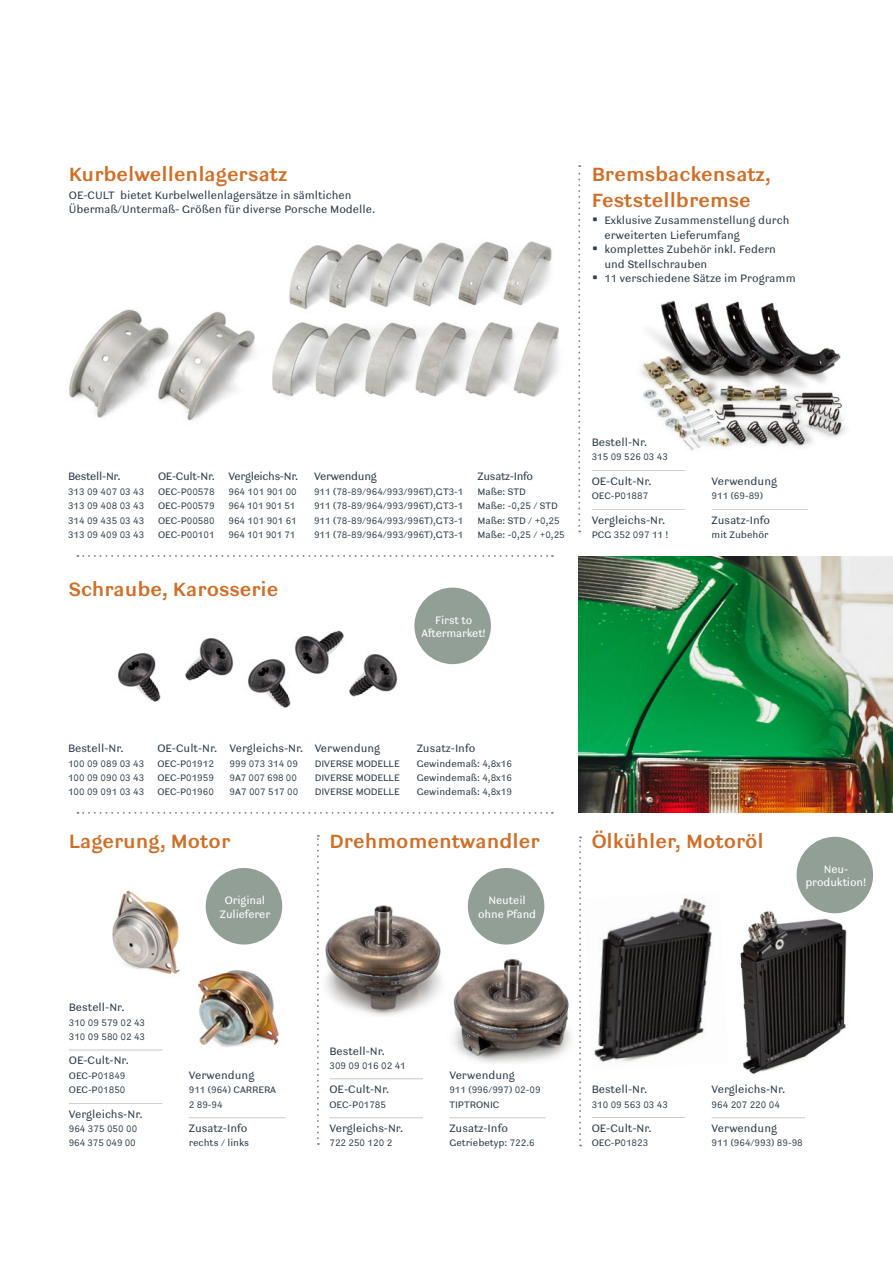
<style>
.page{position:relative;width:893px;height:1263px;background:#fff}
.page>*{position:absolute;margin:0;border:0;box-sizing:border-box;transform-origin:0 0}
.t1{font:600 21.3px/25.7px "Ludwig";color:#cf6e27}
.t2{font:12px/14.4px "Ludwig Blond";color:#30404c}
.t3{font:12px/13.5px "Ludwig Blond";letter-spacing:-.01em;color:#fff;text-align:center}
.t4{font:12px "Ludwig Blond";letter-spacing:-.025em;color:#30404c}
.t5{font:10.5px/14.4px "Ludwig Blond";color:#30404c}
.s1{font-size:18px}
</style>
<div class="page">
<img style="left:118px;top:653px;width:43px;height:49px">
<img style="left:349px;top:654px;width:49px;height:43px">
<img style="left:185px;top:638px;width:49px;height:43px">
<img style="left:295px;top:630px;width:49px;height:44px">
<img style="left:248px;top:657px;width:48px;height:51px">
<img style="left:197px;top:970px;width:82px;height:77px">
<img style="left:112px;top:890px;width:68px;height:85px">
<img style="left:453px;top:943px;width:119px;height:120px">
<img style="left:325px;top:905px;width:117px;height:111px">
<svg style="left:578px;top:165px;width:2px;height:367px"></svg>
<svg style="left:77px;top:555px;width:476px;height:2px"></svg>
<svg style="left:77px;top:812px;width:476px;height:2px"></svg>
<hr style="left:329px;top:1078px;width:94px;height:1px;background:#231f20">
<hr style="left:329px;top:1117px;width:94px;height:1px;background:#231f20">
<hr style="left:69px;top:1050px;width:93px;height:1px;background:#231f20">
<hr style="left:69px;top:1103px;width:93px;height:1px;background:#231f20">
<svg style="left:317px;top:835px;width:2px;height:310px"></svg>
<svg style="left:579px;top:836px;width:2px;height:310px"></svg>
<hr style="left:592px;top:1117px;width:93px;height:1px;background:#231f20">
<hr style="left:189px;top:1117px;width:96px;height:1px;background:#231f20">
<hr style="left:449px;top:1117px;width:97px;height:1px;background:#231f20">
<hr style="left:712px;top:1117px;width:93px;height:1px;background:#231f20">
<img style="left:641px;top:301px;width:205px;height:149px">
<hr style="left:592px;top:470px;width:93px;height:1px;background:#231f20">
<hr style="left:592px;top:509px;width:93px;height:1px;background:#231f20">
<hr style="left:712px;top:509px;width:96px;height:1px;background:#231f20">
<div style="left:468px;top:868px;width:76px;height:76px;background:#929f96;border-radius:50%"></div>
<div style="left:414px;top:588px;width:77px;height:76px;background:#929f96;border-radius:50%"></div>
<div style="left:206px;top:868px;width:76px;height:76px;background:#929f96;border-radius:50%"></div>
<img style="left:289px;top:241px;width:270px;height:157px">
<img style="left:69px;top:300px;width:260px;height:121px">
<img style="left:578px;top:557px;width:315px;height:256px">
<img style="left:740px;top:905px;width:119px;height:170px">
<img style="left:593px;top:897px;width:119px;height:165px">
<div style="left:796px;top:837px;width:77px;height:76px;background:#929f96;border-radius:50%"></div>
<p class="t1" style="left:69px;top:162px;width:220px">Kurbelwellenlagersatz</p>
<p class="t2" style="left:69px;top:188px;width:308px">OE-CULT bietet Kurbelwellenlagersätze in sämltichen<br>Übermaß/Untermaß- Größen für diverse Porsche Modelle.</p>
<p class="t1" style="left:592px;top:162px;width:181px">Bremsbackensatz,<br>Feststellbremse</p>
<p class="t2" style="left:604px;top:213px;width:187px;text-indent:-13px"><span class="s1">•</span> Exklusive Zusammenstellung durch erweiterten Lieferumfang</p>
<p class="t2" style="left:604px;top:242px;width:173px;text-indent:-13px"><span class="s1">•</span> komplettes Zubehör inkl. Federn und Stellschrauben</p>
<p class="t2" style="left:592px;top:271px;width:205px"><span class="s1">•</span> 11 verschiedene Sätze im Programm</p>
<p class="t4" style="left:68px;top:469px;width:54px">Bestell-Nr.</p>
<p class="t4" style="left:158px;top:469px;width:142px">OE-Cult-Nr. Vergleichs-Nr.</p>
<p class="t4" style="left:314px;top:469px;width:64px">Verwendung</p>
<p class="t4" style="left:478px;top:469px;width:57px">Zusatz-Info</p>
<p class="t5" style="left:68px;top:484px;width:78px">313 09 407 03 43</p>
<p class="t5" style="left:158px;top:484px;width:58px">OEC-P00578</p>
<p class="t5" style="left:229px;top:484px;width:70px">964 101 901 00</p>
<p class="t5" style="left:314px;top:484px;width:151px">911 (78-89/964/993/996T),GT3-1</p>
<p class="t5" style="left:478px;top:484px;width:50px">Maße: STD</p>
<p class="t5" style="left:68px;top:499px;width:78px">313 09 408 03 43</p>
<p class="t5" style="left:158px;top:499px;width:58px">OEC-P00579</p>
<p class="t5" style="left:229px;top:499px;width:68px">964 101 901 51</p>
<p class="t5" style="left:314px;top:499px;width:151px">911 (78-89/964/993/996T),GT3-1</p>
<p class="t5" style="left:478px;top:499px;width:82px">Maße: -0,25 / STD</p>
<p class="t5" style="left:68px;top:513px;width:78px">314 09 435 03 43</p>
<p class="t5" style="left:158px;top:513px;width:58px">OEC-P00580</p>
<p class="t5" style="left:229px;top:513px;width:70px">964 101 901 61</p>
<p class="t5" style="left:314px;top:513px;width:151px">911 (78-89/964/993/996T),GT3-1</p>
<p class="t5" style="left:478px;top:513px;width:84px">Maße: STD / +0,25</p>
<p class="t5" style="left:68px;top:527px;width:78px">313 09 409 03 43</p>
<p class="t5" style="left:158px;top:527px;width:58px">OEC-P00101</p>
<p class="t5" style="left:229px;top:527px;width:68px">964 101 901 71</p>
<p class="t5" style="left:314px;top:527px;width:151px">911 (78-89/964/993/996T),GT3-1</p>
<p class="t5" style="left:478px;top:527px;width:89px">Maße: -0,25 / +0,25</p>
<p class="t1" style="left:69px;top:576px;width:211px">Schraube, Karosserie</p>
<p class="t3" style="left:422px;top:613px;width:66px">First to<br>Aftermarket!</p>
<p class="t2" style="left:592px;top:435px;width:57px">Bestell-Nr.</p>
<p class="t5" style="left:592px;top:450px;width:78px">315 09 526 03 43</p>
<p class="t2" style="left:592px;top:474px;width:62px">OE-Cult-Nr.</p>
<p class="t5" style="left:592px;top:489px;width:58px">OEC-P01887</p>
<p class="t2" style="left:592px;top:513px;width:75px">Vergleichs-Nr.</p>
<p class="t5" style="left:592px;top:527px;width:78px">PCG 352 097 11 !</p>
<p class="t2" style="left:712px;top:474px;width:67px">Verwendung</p>
<p class="t5" style="left:712px;top:489px;width:53px">911 (69-89)</p>
<p class="t2" style="left:712px;top:513px;width:60px">Zusatz-Info</p>
<p class="t5" style="left:712px;top:527px;width:58px">mit Zubehör</p>
<p class="t2" style="left:68px;top:741px;width:57px">Bestell-Nr.</p>
<p class="t2" style="left:157px;top:741px;width:224px">OE-Cult-Nr. Vergleichs-Nr. Verwendung</p>
<p class="t2" style="left:417px;top:741px;width:60px">Zusatz-Info</p>
<p class="t5" style="left:68px;top:756px;width:147px">100 09 089 03 43 OEC-P01912</p>
<p class="t5" style="left:230px;top:756px;width:70px">999 073 314 09</p>
<p class="t5" style="left:315px;top:756px;width:86px">DIVERSE MODELLE</p>
<p class="t5" style="left:417px;top:756px;width:97px">Gewindemaß: 4,8x16</p>
<p class="t5" style="left:68px;top:770px;width:147px">100 09 090 03 43 OEC-P01959</p>
<p class="t5" style="left:230px;top:770px;width:69px">9A7 007 698 00</p>
<p class="t5" style="left:315px;top:770px;width:86px">DIVERSE MODELLE</p>
<p class="t5" style="left:417px;top:770px;width:97px">Gewindemaß: 4,8x16</p>
<p class="t5" style="left:68px;top:785px;width:147px">100 09 091 03 43 OEC-P01960</p>
<p class="t5" style="left:230px;top:785px;width:70px">9A7 007 517 00</p>
<p class="t5" style="left:315px;top:785px;width:86px">DIVERSE MODELLE</p>
<p class="t5" style="left:417px;top:785px;width:97px">Gewindemaß: 4,8x19</p>
<p class="t1" style="left:69px;top:829px;width:163px">Lagerung, Motor</p>
<p class="t2" style="left:69px;top:1000px;width:57px">Bestell-Nr.</p>
<p class="t5" style="left:69px;top:1015px;width:78px">310 09 579 02 43<br>310 09 580 02 43</p>
<p class="t2" style="left:69px;top:1053px;width:62px">OE-Cult-Nr.</p>
<p class="t5" style="left:69px;top:1068px;width:58px">OEC-P01849<br>OEC-P01850</p>
<p class="t2" style="left:69px;top:1107px;width:75px">Vergleichs-Nr.</p>
<p class="t5" style="left:69px;top:1121px;width:70px">964 375 050 00<br>964 375 049 00</p>
<p class="t3" style="left:220px;top:893px;width:52px">Original<br>Zulieferer</p>
<p class="t2" style="left:189px;top:1068px;width:67px">Verwendung</p>
<p class="t5" style="left:189px;top:1083px;width:89px">911 (964) CARRERA<br>2 89-94</p>
<p class="t2" style="left:189px;top:1121px;width:60px">Zusatz-Info</p>
<p class="t5" style="left:189px;top:1136px;width:62px">rechts / links</p>
<p class="t1" style="left:329px;top:829px;width:211px">Drehmomentwandler</p>
<p class="t3" style="left:478px;top:893px;width:60px">Neuteil ohne Pfand</p>
<p class="t2" style="left:329px;top:1043px;width:57px">Bestell-Nr.</p>
<p class="t5" style="left:329px;top:1058px;width:78px">309 09 016 02 41</p>
<p class="t2" style="left:329px;top:1082px;width:62px">OE-Cult-Nr.</p>
<p class="t5" style="left:329px;top:1097px;width:58px">OEC-P01785</p>
<p class="t2" style="left:329px;top:1121px;width:75px">Vergleichs-Nr.</p>
<p class="t5" style="left:329px;top:1136px;width:64px">722 250 120 2</p>
<p class="t2" style="left:449px;top:1068px;width:67px">Verwendung</p>
<p class="t5" style="left:449px;top:1083px;width:93px">911 (996/997) 02-09<br>TIPTRONIC</p>
<p class="t2" style="left:449px;top:1121px;width:60px">Zusatz-Info</p>
<p class="t5" style="left:449px;top:1136px;width:87px">Getriebetyp: 722.6</p>
<p class="t1" style="left:592px;top:829px;width:174px">Ölkühler, Motoröl</p>
<p class="t3" style="left:805px;top:862px;width:62px">Neu&shy;produktion!</p>
<p class="t2" style="left:592px;top:1082px;width:57px">Bestell-Nr.</p>
<p class="t5" style="left:592px;top:1097px;width:78px">310 09 563 03 43</p>
<p class="t2" style="left:592px;top:1121px;width:62px">OE-Cult-Nr.</p>
<p class="t5" style="left:592px;top:1136px;width:58px">OEC-P01823</p>
<p class="t2" style="left:712px;top:1082px;width:75px">Vergleichs-Nr.</p>
<p class="t5" style="left:712px;top:1097px;width:70px">964 207 220 04</p>
<p class="t2" style="left:712px;top:1121px;width:67px">Verwendung</p>
<p class="t5" style="left:712px;top:1136px;width:93px">911 (964/993) 89-98</p>
</div>
